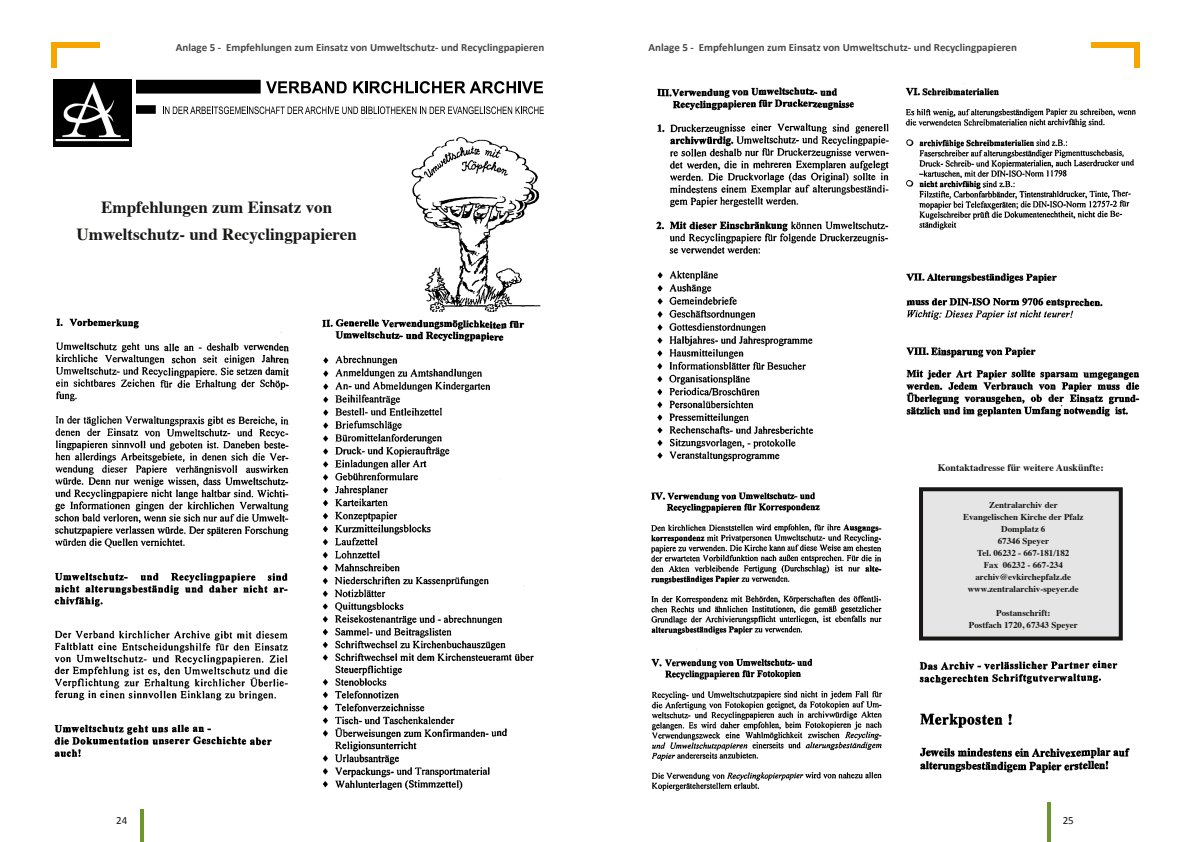
<style>
.page{position:relative;width:1191px;height:842px;background:#fff}
.page>*{position:absolute;margin:0;border:0;box-sizing:border-box;transform-origin:0 0}
.t1{font:700 17px/26.1px "Times";color:#181716;text-align:center}
.t2{font:700 11px "Calibri";color:#484847}
.t3{font:11px "Calibri";color:#181716}
.t4{font:700 10px "Times";color:#181716}
.t5{font:700 9px/12px "Times";color:#181716;text-align:center}
</style>
<div class="page">
<hr style="left:140px;top:801px;width:3px;height:41px;background:#6d962e">
<div style="left:51px;top:43px;width:48px;height:5px;background:#f7a500"></div>
<div style="left:51px;top:46px;width:5px;height:22px;background:#f7a500"></div>
<hr style="left:1047px;top:801px;width:3px;height:41px;background:#6d962e">
<div style="left:1091px;top:43px;width:49px;height:5px;background:#f7a500"></div>
<div style="left:1134px;top:46px;width:6px;height:22px;background:#f7a500"></div>
<img style="left:411px;top:137px;width:130px;height:175px">
<img style="left:54px;top:318px;width:480px;height:491px">
<img style="left:335px;top:118px;width:68px;height:1px">
<svg style="left:266px;top:81px;width:81px;height:12px"></svg>
<svg style="left:353px;top:81px;width:190px;height:12px"></svg>
<div style="left:137px;top:80px;width:124px;height:14px;background:#000"></div>
<div style="left:137px;top:105px;width:19px;height:9px;background:#000"></div>
<svg style="left:163px;top:106px;width:381px;height:8px"></svg>
<img style="left:53px;top:80px;width:79px;height:66px">
<img style="left:656px;top:87px;width:233px;height:375px">
<img style="left:905px;top:83px;width:231px;height:147px">
<img style="left:906px;top:273px;width:234px;height:144px">
<img style="left:920px;top:713px;width:210px;height:60px">
<img style="left:651px;top:490px;width:231px;height:301px">
<img style="left:919px;top:660px;width:199px;height:25px">
<div style="left:921px;top:489px;width:199px;height:149px;background:#e5e5e5"></div>
<div style="left:919px;top:487px;width:203px;height:153px;border:4px solid #181716"></div>
<p class="t2" style="left:176px;top:40px;width:370px">Anlage 5 - Empfehlungen zum Einsatz von Umweltschutz- und Recyclingpapieren</p>
<h1 class="t1" style="left:77px;top:193px;width:282px">Empfehlungen zum Einsatz von<br>Umweltschutz- und Recyclingpapieren</h1>
<p class="t2" style="left:648px;top:40px;width:370px">Anlage 5 - Empfehlungen zum Einsatz von Umweltschutz- und Recyclingpapieren</p>
<p class="t4" style="left:937px;top:458px;width:167px">Kontaktadresse für weitere Auskünfte:</p>
<p class="t5" style="left:963px;top:498px;width:122px">Zentralarchiv der<br>Evangelischen Kirche der Pfalz<br>Domplatz 6<br>67346 Speyer<br>Tel. 06232 - 667-181/182<br>Fax 06232 - 667-234 archiv@evkirchepfalz.de www.zentralarchiv-speyer.de</p>
<p class="t5" style="left:969px;top:606px;width:110px">Postanschrift:<br>Postfach 1720, 67343 Speyer</p>
<p class="t3" style="left:116px;top:813px;width:13px">24</p>
<p class="t3" style="left:1062px;top:813px;width:13px">25</p>
</div>
